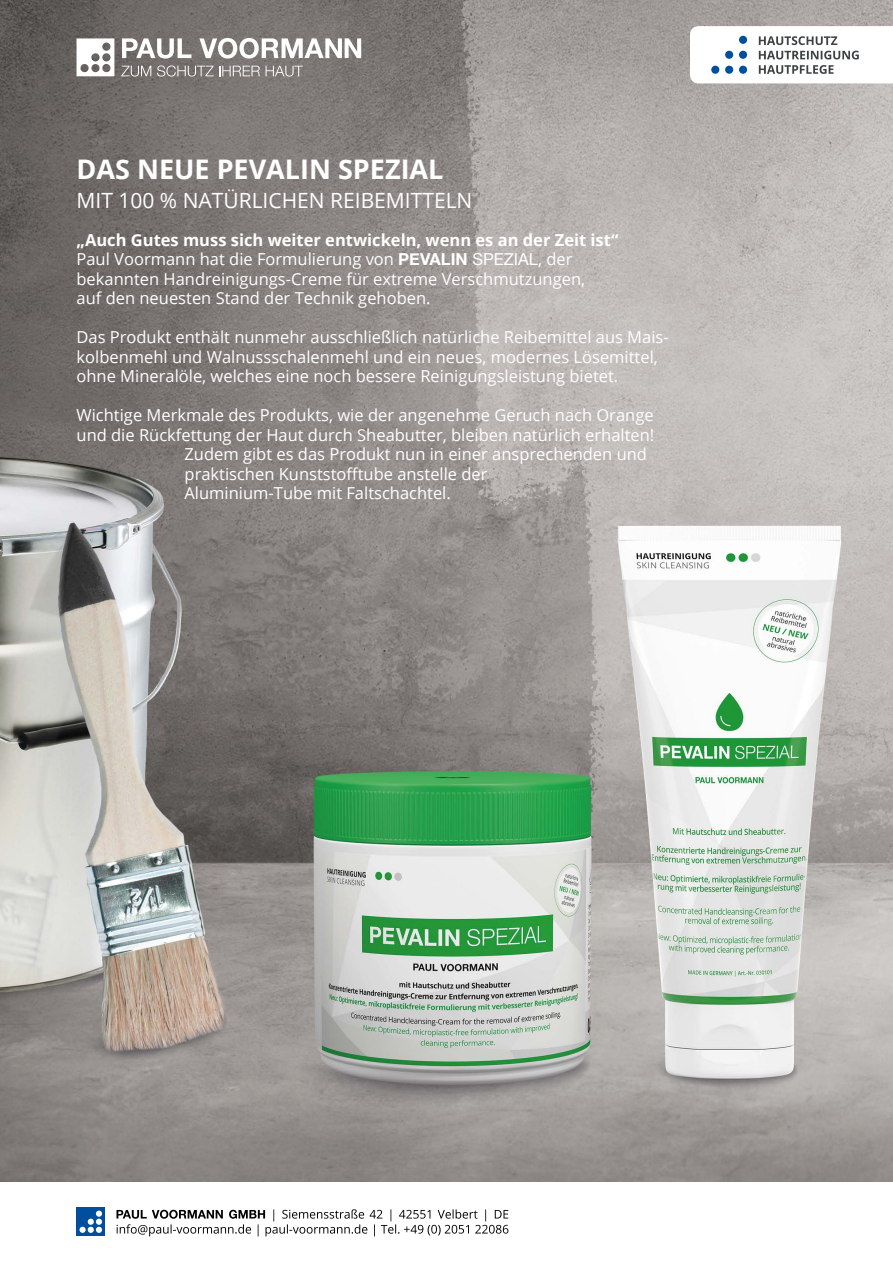
<style>
.page{position:relative;width:893px;height:1263px;background:#fff}
.page>*{position:absolute;margin:0;border:0;box-sizing:border-box;transform-origin:0 0}
.t1{font:700 27px "Open Sans";color:#fff}
.t2{font:21px "Open Sans";color:#fff}
.t3{font:16.5px/19.5px "Open Sans";color:#fff}
.s1{font-weight:700}
.s2{font-family:"Helvetica Neue";font-weight:700}
.s3{font-family:"Helvetica Neue"}
</style>
<div class="page">
<img style="left:0;top:0;width:893px;height:1182px">
<svg style="left:690px;top:26px;width:203px;height:57px"></svg>
<div style="left:739px;top:36px;width:8px;height:8px;background:#004f9f;border-radius:50%"></div>
<div style="left:739px;top:51px;width:8px;height:8px;background:#004f9f;border-radius:50%"></div>
<div style="left:739px;top:66px;width:8px;height:8px;background:#004f9f;border-radius:50%"></div>
<div style="left:725px;top:51px;width:8px;height:8px;background:#004f9f;border-radius:50%"></div>
<div style="left:725px;top:66px;width:8px;height:8px;background:#004f9f;border-radius:50%"></div>
<div style="left:711px;top:66px;width:8px;height:8px;background:#004f9f;border-radius:50%"></div>
<svg style="left:122px;top:38px;width:69px;height:21px"></svg>
<svg style="left:199px;top:38px;width:162px;height:21px"></svg>
<svg style="left:121px;top:66px;width:30px;height:11px"></svg>
<svg style="left:157px;top:65px;width:103px;height:12px"></svg>
<svg style="left:266px;top:66px;width:37px;height:11px"></svg>
<svg style="left:77px;top:38px;width:37px;height:38px"></svg>
<div style="left:77px;top:1207px;width:28px;height:29px;background:#004f9f"></div>
<div style="left:79px;top:1227px;width:7px;height:6px;background:#fff;border-radius:50%"></div>
<svg style="left:88px;top:1219px;width:14px;height:14px"></svg>
<div style="left:96px;top:1210px;width:6px;height:7px;background:#fff;border-radius:50%"></div>
<svg style="left:116px;top:1209px;width:392px;height:27px"></svg>
<h1 class="t1" style="left:77px;top:150px;width:368px">DAS NEUE PEVALIN SPEZIAL</h1>
<p class="t2" style="left:77px;top:186px;width:397px">MIT 100 % NATÜRLICHEN REIBEMITTELN</p>
<p class="t3" style="left:77px;top:230px;width:543px"><span class="s1">„Auch Gutes muss sich weiter entwickeln, wenn es an der Zeit ist“ </span>Paul Voormann hat die Formulierung von <span class="s2">PEVALIN</span> <span class="s3">SPEZIAL</span>, der bekannten Handreinigungs-Creme für extreme Verschmutzungen,<br>auf den neuesten Stand der Technik gehoben.</p>
<p class="t3" style="left:77px;top:327px;width:594px">Das Produkt enthält nunmehr ausschließlich natürliche Reibemittel aus Mais&shy;kolbenmehl und Walnussschalenmehl und ein neues, modernes Lösemittel, ohne Mineralöle, welches eine noch bessere Reinigungsleistung bietet.</p>
<p class="t3" style="left:77px;top:405px;width:579px">Wichtige Merkmale des Produkts, wie der angenehme Geruch nach Orange</p>
<p class="t3" style="left:77px;top:425px;width:579px">und die Rückfettung der Haut durch Sheabutter, bleiben natürlich erhalten!</p>
<p class="t3" style="left:185px;top:444px;width:464px">Zudem gibt es das Produkt nun in einer ansprechenden und</p>
<p class="t3" style="left:185px;top:464px;width:305px">praktischen Kunststofftube anstelle der</p>
<p class="t3" style="left:185px;top:483px;width:268px">Aluminium-Tube mit Faltschachtel.</p>
</div>
